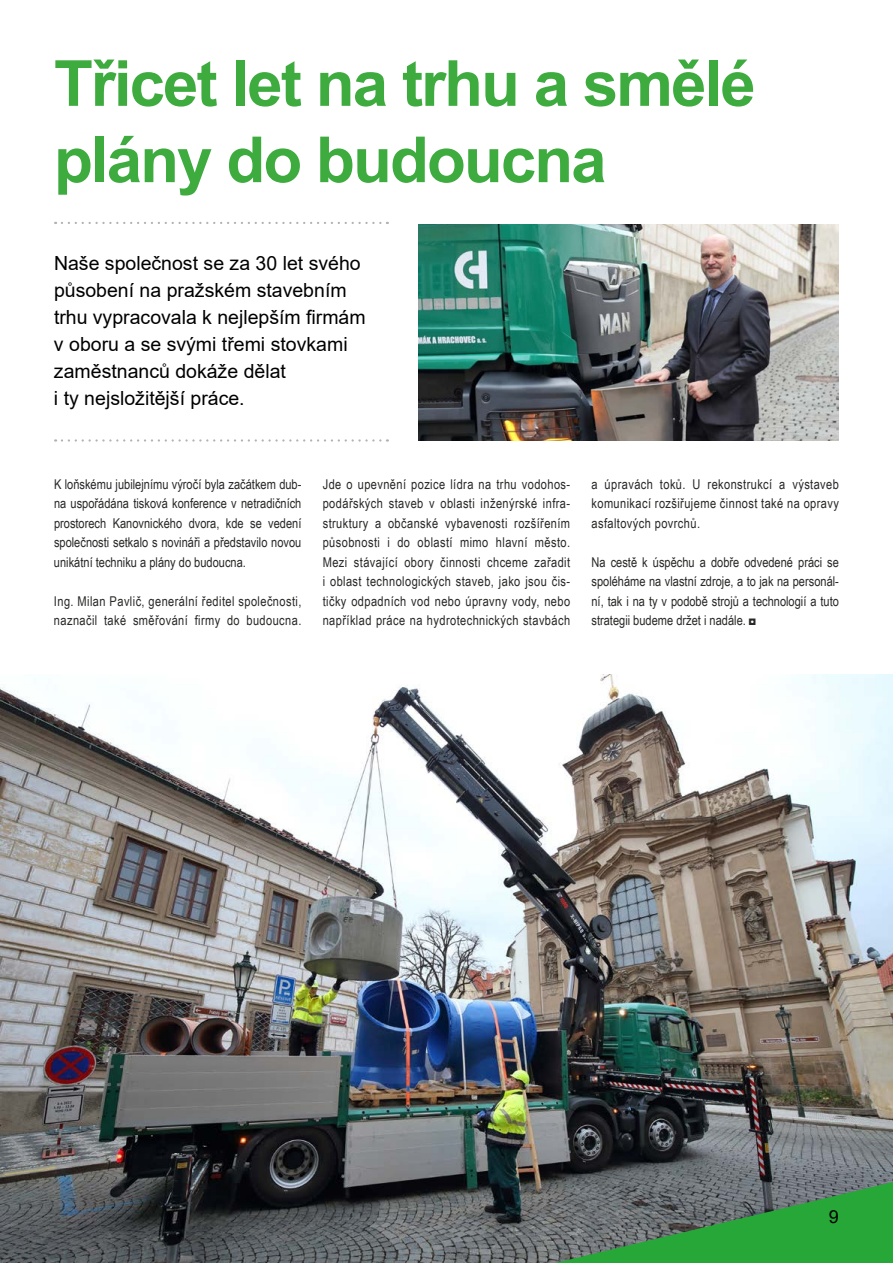
<style>
.page{position:relative;width:893px;height:1263px;background:#fff}
.page>*{position:absolute;margin:0;border:0;box-sizing:border-box;transform-origin:0 0}
.t1{font:700 63.6px/76.3px "Arial";letter-spacing:-.03em;color:#3eab3f}
.t2{font:19.5px/27px "Arial";color:#000}
.t3{font:18px "Arial";color:#000}
.t4{font:13.5px/19.5px "Arial Narrow";letter-spacing:.03em;color:#282827;text-align:justify}
</style>
<div class="page">
<img style="left:0;top:674px;width:893px;height:589px">
<svg style="left:555px;top:1182px;width:338px;height:81px;background:#488954"></svg>
<svg style="left:62px;top:222px;width:326px;height:2px"></svg>
<svg style="left:62px;top:439px;width:326px;height:3px"></svg>
<img style="left:419px;top:224px;width:420px;height:216px">
<h1 class="t1" style="left:54px;top:46px;width:703px">Třicet let na trhu a smělé plány do budoucna</h1>
<h2 class="t2" style="left:54px;top:249px;width:313px">Naše společnost se za 30 let svého působení na pražském stavebním trhu vypracovala k nejlepším firmám v oboru a se svými třemi stovkami zaměstnanců dokáže dělat<br>i ty nejsložitější práce.</h2>
<p class="t4" style="left:54px;top:474px;width:249px">K loňskému jubilejnímu výročí byla začátkem dub&shy;na uspořádána tisková konference v netradičních prostorech Kanovnického dvora, kde se vedení společnosti setkalo s novináři a představilo novou unikátní techniku a plány do budoucna.</p>
<p class="t4" style="left:54px;top:590px;width:249px">Ing. Milan Pavlič, generální ředitel společnosti, naznačil také směřování firmy do budoucna.</p>
<p class="t4" style="left:323px;top:474px;width:249px">Jde o upevnění pozice lídra na trhu vodohos&shy;podářských staveb v oblasti inženýrské infra&shy;struktury a občanské vybavenosti rozšířením působnosti i do oblastí mimo hlavní město.<br>Mezi stávající obory činnosti chceme zařadit i oblast technologických staveb, jako jsou čis&shy;tičky odpadních vod nebo úpravny vody, nebo například práce na hydrotechnických stavbách</p>
<p class="t4" style="left:591px;top:474px;width:249px">a úpravách toků. U rekonstrukcí a výstaveb komunikací rozšiřujeme činnost také na opravy asfaltových povrchů.</p>
<p class="t4" style="left:591px;top:552px;width:249px">Na cestě k úspěchu a dobře odvedené práci se spoléháme na vlastní zdroje, a to jak na personál&shy;ní, tak i na ty v podobě strojů a technologií a tuto strategii budeme držet i nadále. ◘</p>
<h3 class="t3" style="left:829px;top:1204px;width:12px">9</h3>
</div>
